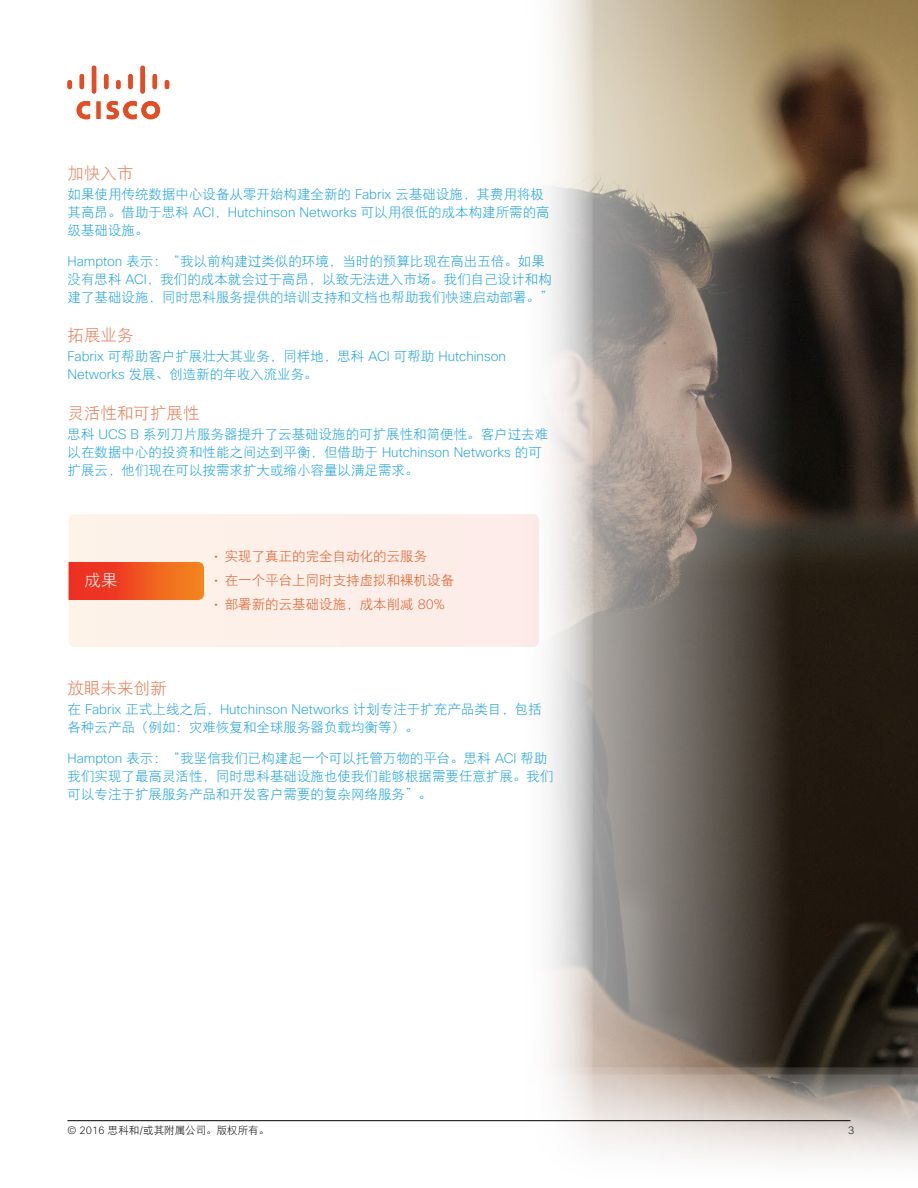
<style>
.page{position:relative;width:918px;height:1188px;background:#fff}
.page>*{position:absolute;margin:0;border:0;box-sizing:border-box;transform-origin:0 0}
.Paragraph_Style13{font:16.5px "DF Hei W3";color:#e4774f}
.Paragraph_Style3{font:16.5px "DF Hei W3";color:#fff}
.Paragraph_Style1{font:13.5px/18px "DF Hei W3";color:#189fdb}
.Paragraph_Style18{font:13.5px/18px "DF Hei W3";color:#189fdb}
.Paragraph_Style16{font:13.5px/18px "DF Hei W3";color:#189fdb}
.Paragraph_Style5{font:13.5px "DF Hei W3";color:#dc5a20}
.Paragraph_Style3-2{font:10.5px "DF Hei W3";color:#000}
.Paragraph_Style3-3{font:200 10.5px "Cisco Sans";color:#000}
.s1{font-family:"Cisco Sans";font-weight:200}
</style>
<div class="page">
<img style="left:67px;top:0;width:851px;height:1162px">
<hr style="left:68px;top:1120px;width:782px;height:1px;background:#000">
<div style="left:96px;top:101px;width:5px;height:18px;background:#e24d24"></div>
<svg style="left:77px;top:101px;width:13px;height:18px"></svg>
<svg style="left:107px;top:101px;width:53px;height:18px"></svg>
<svg style="left:67px;top:80px;width:5px;height:9px"></svg>
<svg style="left:80px;top:74px;width:4px;height:15px"></svg>
<svg style="left:92px;top:66px;width:4px;height:28px"></svg>
<svg style="left:104px;top:74px;width:4px;height:15px"></svg>
<svg style="left:116px;top:80px;width:5px;height:9px"></svg>
<svg style="left:128px;top:74px;width:5px;height:15px"></svg>
<svg style="left:140px;top:66px;width:5px;height:28px"></svg>
<svg style="left:153px;top:74px;width:4px;height:15px"></svg>
<svg style="left:165px;top:80px;width:4px;height:9px"></svg>
<svg style="left:69px;top:514px;width:470px;height:133px;background:#fbe2d8"></svg>
<p class="Paragraph_Style13" style="left:68px;top:165px;width:67px">加快入市</p>
<p class="Paragraph_Style1" style="left:68px;top:185px;width:484px">如果使用传统数据中心设备从零开始构建全新的 <span class="s1">Fabrix</span> 云基础设施，其费用将极其高昂。借助于思科 <span class="s1">ACI</span>，<span class="s1">Hutchinson Networks</span> 可以用很低的成本构建所需的高级基础设施。</p>
<p class="Paragraph_Style1" style="left:68px;top:252px;width:487px"><span class="s1">Hampton</span> 表示：“我以前构建过类似的环境，当时的预算比现在高出五倍。如果没有思科 <span class="s1">ACI</span>，我们的成本就会过于高昂，以致无法进入市场。我们自己设计和构建了基础设施，同时思科服务提供的培训支持和文档也帮助我们快速启动部署。”</p>
<p class="Paragraph_Style13" style="left:68px;top:327px;width:67px">拓展业务</p>
<p class="Paragraph_Style16" style="left:68px;top:347px;width:440px"><span class="s1">Fabrix</span> 可帮助客户扩展壮大其业务，同样地，思科 <span class="s1">ACI</span> 可帮助 <span class="s1">Hutchinson<br>Networks</span> 发展、创造新的年收入流业务。</p>
<p class="Paragraph_Style13" style="left:68px;top:405px;width:133px">灵活性和可扩展性</p>
<p class="Paragraph_Style18" style="left:68px;top:425px;width:482px">思科 <span class="s1">UCS B</span> 系列刀片服务器提升了云基础设施的可扩展性和简便性。客户过去难以在数据中心的投资和性能之间达到平衡，但借助于 <span class="s1">Hutchinson Networks</span> 的可扩展云，他们现在可以按需求扩大或缩小容量以满足需求。</p>
<p class="Paragraph_Style3" style="left:85px;top:572px;width:34px">成果</p>
<p class="Paragraph_Style5" style="left:214px;top:549px;width:215px"><span class="s1">•</span> 实现了真正的完全自动化的云服务</p>
<p class="Paragraph_Style5" style="left:214px;top:573px;width:242px"><span class="s1">•</span> 在一个平台上同时支持虚拟和裸机设备</p>
<p class="Paragraph_Style5" style="left:214px;top:597px;width:233px"><span class="s1">•</span> 部署新的云基础设施，成本削减 <span class="s1">80%</span></p>
<p class="Paragraph_Style13" style="left:68px;top:680px;width:100px">放眼未来创新</p>
<p class="Paragraph_Style1" style="left:68px;top:700px;width:476px">在 <span class="s1">Fabrix</span> 正式上线之后，<span class="s1">Hutchinson Networks</span> 计划专注于扩充产品类目，包括各种云产品（例如：灾难恢复和全球服务器负载均衡等）。</p>
<p class="Paragraph_Style1" style="left:68px;top:749px;width:487px"><span class="s1">Hampton</span> 表示：“我坚信我们已构建起一个可以托管万物的平台。思科 <span class="s1">ACI</span> 帮助我们实现了最高灵活性，同时思科基础设施也使我们能够根据需要任意扩展。我们可以专注于扩展服务产品和开发客户需要的复杂网络服务”。</p>
<p class="Paragraph_Style3-2" style="left:68px;top:1125px;width:203px"><span class="s1">© 2016</span> 思科和<span class="s1">/</span>或其附属公司。版权所有。</p>
<p class="Paragraph_Style3-3" style="left:848px;top:1124px;width:8px">3</p>
</div>
